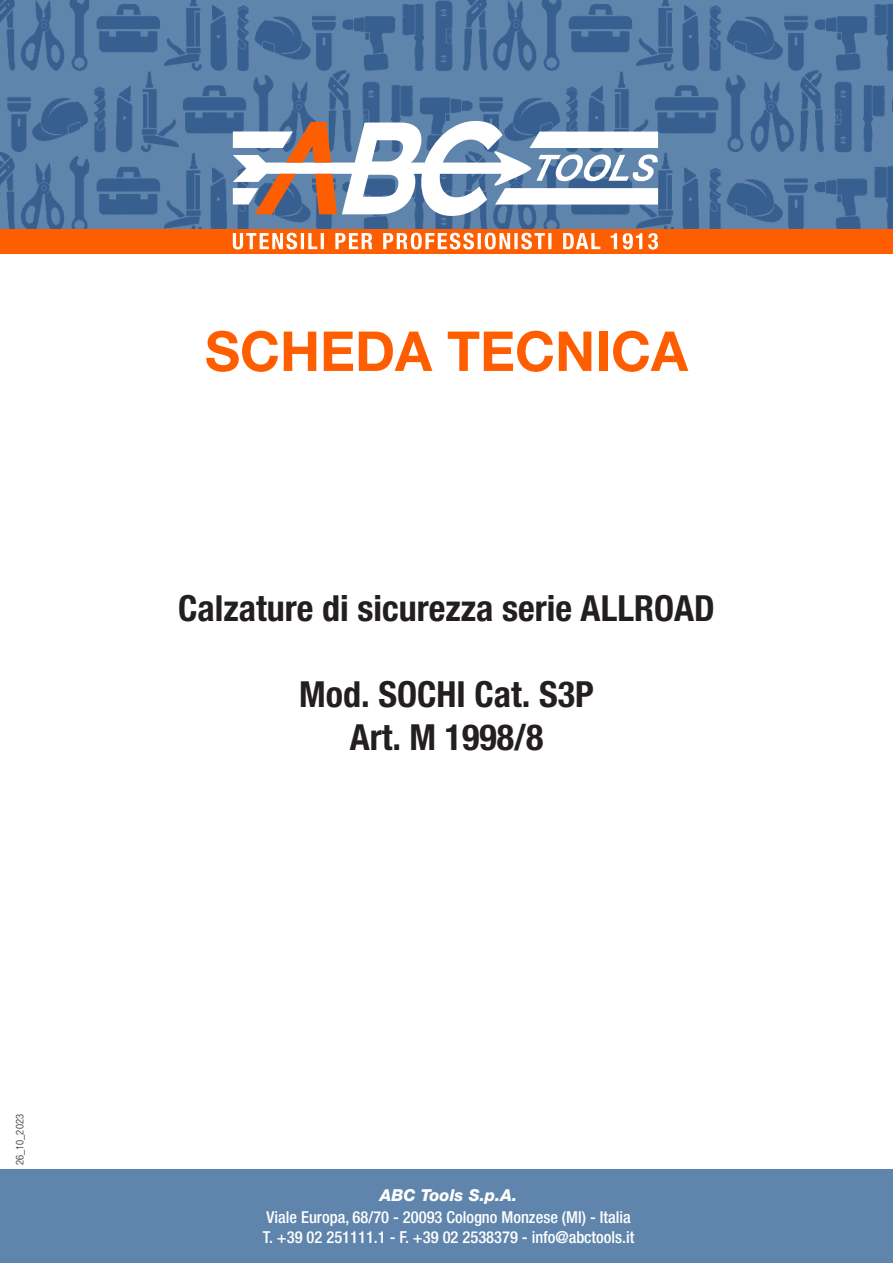
<style>
.page{position:relative;width:893px;height:1263px;background:#fff}
.page>*{position:absolute;margin:0;border:0;box-sizing:border-box;transform-origin:0 0}
.t1{font:700 55.05px "Helvetica Amos";color:#ff5e00}
.t2{font:700 36px "Helvetica Amos Cond";color:#231f20}
.t3{font:500 condensed 16.5px/19.8px "Helvetica Neue LT Std";color:#fff}
.t4{font:italic 800 16.5px "Helvetica Neue LT Std";color:#fff}
.t5{font:300 10.5px "Helvetica Amos Cond";color:#231f20}
</style>
<div class="page">
<img style="left:0;top:0;width:893px;height:229px">
<div style="left:0;top:1169px;width:893px;height:94px;background:#6085ac"></div>
<svg style="left:233px;top:121px;width:425px;height:95px"></svg>
<div style="left:0;top:229px;width:893px;height:24px;background:#ff5e00"></div>
<svg style="left:233px;top:233px;width:425px;height:16px"></svg>
<p class="t5" style="left:14px;top:1165px;width:52px;rotate:-90deg">26_10_2023</p>
<p class="t1" style="left:205px;top:320px;width:485px">SCHEDA TECNICA</p>
<p class="t2" style="left:178px;top:587px;width:538px">Calzature di sicurezza serie ALLROAD</p>
<p class="t2" style="left:299px;top:674px;width:296px">Mod. SOCHI Cat. S3P</p>
<p class="t2" style="left:350px;top:717px;width:195px">Art. M 1998/8</p>
<p class="t4" style="left:380px;top:1185px;width:139px">ABC Tools S.p.A.</p>
<p class="t3" style="left:263px;top:1207px;width:373px">Viale Europa, 68/70 - 20093 Cologno Monzese (MI) - Italia<br>T. +39 02 251111.1 - F. +39 02 2538379 - info@abctools.it</p>
</div>
